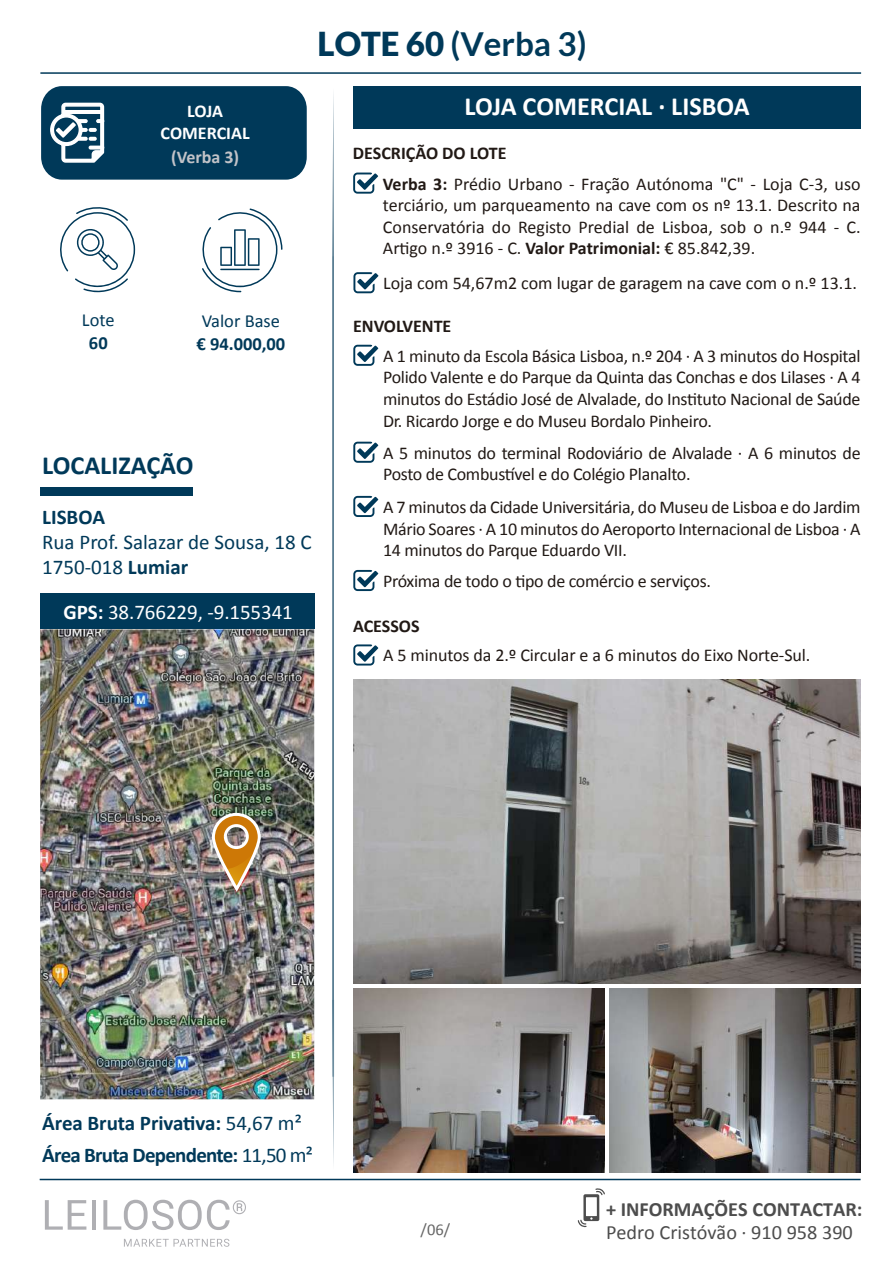
<style>
.page{position:relative;width:893px;height:1263px;background:#fff}
.page>*{position:absolute;margin:0;border:0;box-sizing:border-box;transform-origin:0 0}
.t1{font:700 33px "Lato";color:#003959}
.t2{font:700 26.25px "Calibri";color:#fff}
.t3{font:700 26.25px "Calibri";color:#003959}
.t4{font:700 21px/31.5px "Calibri";letter-spacing:-.035em;color:#003959}
.t5{font:21px/25.2px "Calibri";color:#003959}
.t6{font:21px "Calibri";letter-spacing:-.005em;color:#fff}
.t7{font:700 21px "Calibri";letter-spacing:-.015em;color:#003959}
.t8{font:20.25px "Calibri";color:#4d4d4d}
.t9{font:700 20.25px "Calibri";color:#4d4d4d}
.t10{font:18.45px "Calibri";color:#003959}
.t11{font:700 18.45px "Calibri";color:#003959}
.t12{font:18px/21.6px "Calibri";letter-spacing:-.015em;color:#211915;text-align:justify}
.t13{font:700 18px "Calibri";color:#211915}
.t14{font:700 18px/21.6px "Calibri";color:#fff;text-align:center}
.t15{font:700 18px "Calibri";color:#c2c3c8}
.t16{font:16.5px "Calibri";color:#666}
.s1{font-weight:900}
.s2{font-weight:700}
.s3{font-weight:400}
</style>
<div class="page">
<svg style="left:353px;top:272px;width:25px;height:21px"></svg>
<img style="left:40px;top:629px;width:274px;height:470px">
<img style="left:210px;top:811px;width:49px;height:81px">
<svg style="left:353px;top:345px;width:25px;height:21px"></svg>
<svg style="left:353px;top:442px;width:25px;height:21px"></svg>
<svg style="left:353px;top:496px;width:25px;height:21px"></svg>
<svg style="left:353px;top:570px;width:25px;height:21px"></svg>
<svg style="left:353px;top:644px;width:25px;height:22px"></svg>
<svg style="left:577px;top:1188px;width:28px;height:39px"></svg>
<svg style="left:45px;top:1200px;width:41px;height:30px"></svg>
<hr style="left:92px;top:1200px;width:4px;height:30px;background:#afafb3">
<svg style="left:103px;top:1200px;width:143px;height:30px"></svg>
<svg style="left:124px;top:1239px;width:105px;height:8px"></svg>
<hr style="left:40px;top:1179px;width:820px;height:1px;background:#003959">
<div style="left:353px;top:86px;width:507px;height:42px;background:#003959"></div>
<div style="left:40px;top:488px;width:153px;height:8px;background:#003959"></div>
<svg style="left:332px;top:152px;width:1px;height:953px"></svg>
<svg style="left:353px;top:173px;width:25px;height:21px"></svg>
<svg style="left:202px;top:208px;width:80px;height:84px"></svg>
<hr style="left:40px;top:72px;width:821px;height:2px;background:#003959">
<div style="left:41px;top:86px;width:266px;height:94px;background:#003959;border-radius:22px"></div>
<svg style="left:50px;top:102px;width:55px;height:61px"></svg>
<svg style="left:60px;top:207px;width:75px;height:86px"></svg>
<div style="left:40px;top:593px;width:274px;height:36px;background:#003959"></div>
<img style="left:610px;top:989px;width:250px;height:184px">
<img style="left:353px;top:989px;width:251px;height:184px">
<img style="left:353px;top:680px;width:507px;height:303px">
<h1 class="t1" style="left:317px;top:25px;width:270px"><span class="s1">LOTE 60</span> (Verba 3)</h1>
<p class="t14" style="left:161px;top:100px;width:90px">LOJA<br>COMERCIAL</p>
<p class="t15" style="left:171px;top:144px;width:70px">(Verba 3)</p>
<p class="t10" style="left:82px;top:309px;width:34px">Lote</p>
<p class="t11" style="left:89px;top:329px;width:20px">60</p>
<p class="t10" style="left:202px;top:310px;width:80px">Valor Base</p>
<p class="t11" style="left:196px;top:330px;width:90px">€ 94.000,00</p>
<h2 class="t3" style="left:42px;top:447px;width:153px">LOCALIZAÇÃO</h2>
<p class="t7" style="left:42px;top:502px;width:64px">LISBOA</p>
<p class="t5" style="left:42px;top:528px;width:271px">Rua Prof. Salazar de Sousa, 18 C<br>1750-018 <span class="s2">Lumiar</span></p>
<p class="t6" style="left:64px;top:599px;width:231px"><span class="s2">GPS:</span> 38.766229, -9.155341</p>
<h2 class="t2" style="left:464px;top:88px;width:287px">LOJA COMERCIAL · LISBOA</h2>
<p class="t12" style="left:383px;top:136px;width:479px;line-height:30.9px;text-indent:-30px"><span class="s2">DESCRIÇÃO DO LOTE<br>Verba 3:</span> Prédio Urbano - Fração Autónoma "C" - Loja C-3, uso</p>
<p class="t12" style="left:383px;top:194px;width:479px">terciário, um parqueamento na cave com os nº 13.1. Descrito na Conservatória do Registo Predial de Lisboa, sob o n.º 944 - C.<br>Artigo n.º 3916 - C. <span class="s2">Valor Patrimonial:</span> € 85.842,39.</p>
<p class="t12" style="left:383px;top:272px;width:475px">Loja com 54,67m2 com lugar de garagem na cave com o n.º 13.1.</p>
<p class="t13" style="left:353px;top:314px;width:100px">ENVOLVENTE</p>
<p class="t12" style="left:383px;top:344px;width:479px">A 1 minuto da Escola Básica Lisboa, n.º 204 · A 3 minutos do Hospital Polido Valente e do Parque da Quinta das Conchas e dos Lilases · A 4 minutos do Estádio José de Alvalade, do Instituto Nacional de Saúde Dr. Ricardo Jorge e do Museu Bordalo Pinheiro.</p>
<p class="t12" style="left:383px;top:441px;width:479px">A 5 minutos do terminal Rodoviário de Alvalade · A 6 minutos de<br>Posto de Combustível e do Colégio Planalto.</p>
<p class="t12" style="left:383px;top:495px;width:479px">A 7 minutos da Cidade Universitária, do Museu de Lisboa e do Jardim Mário Soares · A 10 minutos do Aeroporto Internacional de Lisboa · A 14 minutos do Parque Eduardo VII.</p>
<p class="t12" style="left:383px;top:569px;width:329px">Próxima de todo o tipo de comércio e serviços.</p>
<p class="t13" style="left:353px;top:613px;width:68px">ACESSOS</p>
<p class="t12" style="left:383px;top:644px;width:429px">A 5 minutos da 2.º Circular e a 6 minutos do Eixo Norte-Sul.</p>
<p class="t4" style="left:42px;top:1107px;width:272px">Área Bruta Privativa: <span class="s3">54,67 m²<br></span>Área Bruta Dependente: <span class="s3">11,50 m²</span></p>
<p class="t16" style="left:420px;top:1219px;width:31px">/06/</p>
<p class="t9" style="left:606px;top:1195px;width:258px">+ INFORMAÇÕES CONTACTAR:</p>
<p class="t8" style="left:606px;top:1220px;width:248px">Pedro Cristóvão · 910 958 390</p>
</div>
